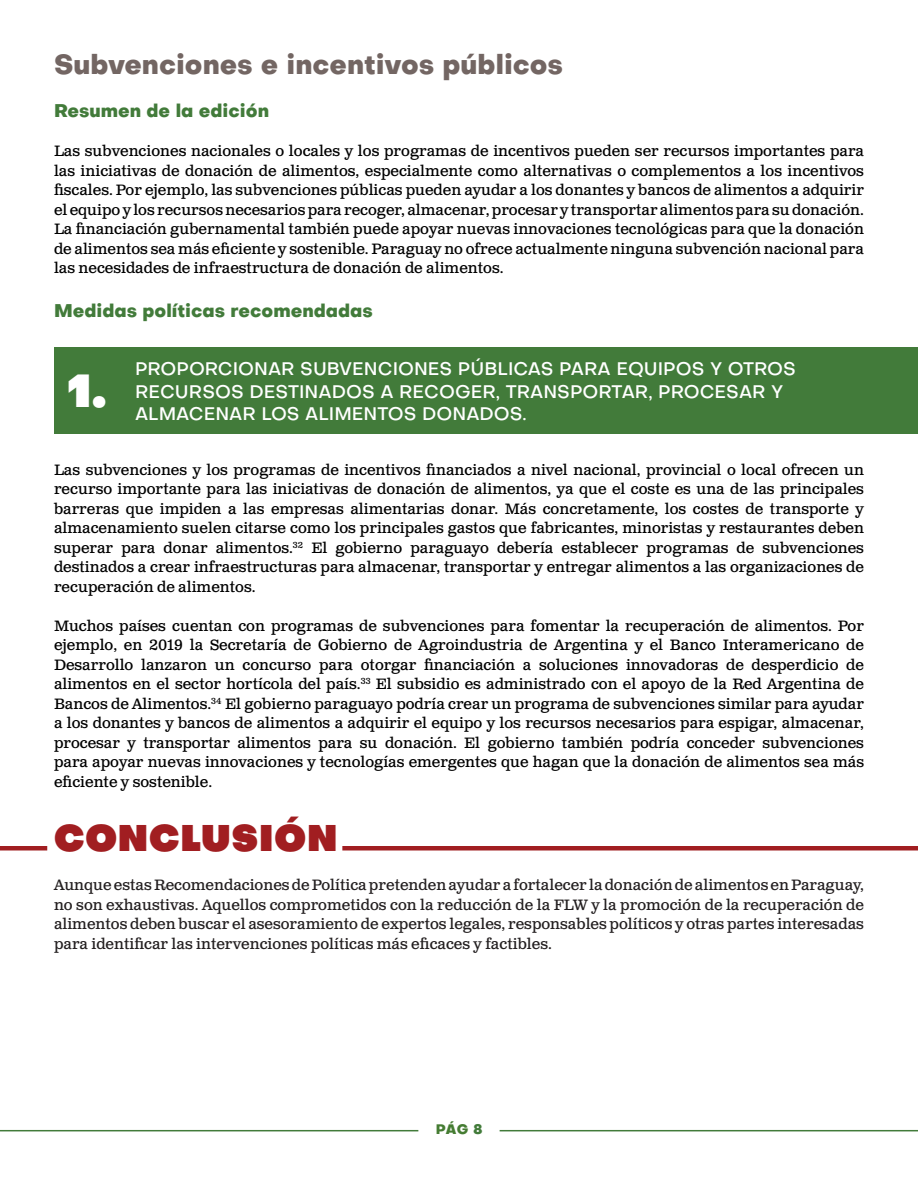
<style>
.page{position:relative;width:918px;height:1188px;background:#fff}
.page>*{position:absolute;margin:0;border:0;box-sizing:border-box;transform-origin:0 0}
.t1{font:45px "Objectivity Super";color:#fff}
.heading_1{font:36px "Objectivity Super";letter-spacing:.025em;color:#a11e21}
.heading_2{font:800 27px "Objectivity";color:#736663}
.t2{font:500 18px/22.5px "Objectivity";color:#fff}
.heading_2-2{font:800 18px "Objectivity";color:#427b3a}
.t3{font:15px/19.5px "Clarendon Text Pro";color:#000;text-align:justify}
.t4{font:15px/19.5px "Clarendon Text Pro";color:#231f20;text-align:justify}
.t5{font:800 13.5px "Objectivity";color:#457c32}
.s1{color:#427b3a}
</style>
<div class="page">
<div style="left:54px;top:348px;width:864px;height:86px;background:#427b3a"></div>
<hr style="left:342px;top:846px;width:576px;height:4px;background:#a11e21">
<hr style="left:0;top:846px;width:47px;height:4px;background:#a11e21">
<hr style="left:0;top:1130px;width:418px;height:1px;background:#427b3a">
<hr style="left:500px;top:1130px;width:418px;height:1px;background:#427b3a">
<p class="heading_2" style="left:54px;top:44px;width:511px">Subvenciones e incentivos públicos</p>
<p class="heading_2-2" style="left:54px;top:97px;width:217px">Resumen de la edición</p>
<p class="t3" style="left:54px;top:142px;width:812px">Las subvenciones nacionales o locales y los programas de incentivos pueden ser recursos importantes para las iniciativas de donación de alimentos, especialmente como alternativas o complementos a los incentivos fiscales. Por ejemplo, las subvenciones públicas pueden ayudar a los donantes y bancos de alimentos a adquirir el equipo y los recursos necesarios para recoger, almacenar, procesar y transportar alimentos para su donación.<br>La financiación gubernamental también puede apoyar nuevas innovaciones tecnológicas para que la donación de alimentos sea más eficiente y sostenible. Paraguay no ofrece actualmente ninguna subvención nacional para las necesidades de infraestructura de donación de alimentos.</p>
<p class="heading_2-2" style="left:54px;top:296px;width:320px">Medidas políticas recomendadas</p>
<p class="t1" style="left:68px;top:354px;width:41px">1.</p>
<p class="t2" style="left:135px;top:357px;width:662px">PROPORCIONAR SUBVENCIONES PÚBLICAS PARA EQUIPOS Y OTROS<br>RECURSOS DESTINADOS A RECOGER, TRANSPORTAR, PROCESAR Y<br>ALMACENAR LOS ALIMENTOS DONADOS.</p>
<p class="t3" style="left:54px;top:460px;width:812px">Las subvenciones y los programas de incentivos financiados a nivel nacional, provincial o local ofrecen un recurso importante para las iniciativas de donación de alimentos, ya que el coste es una de las principales barreras que impiden a las empresas alimentarias donar. Más concretamente, los costes de transporte y almacenamiento suelen citarse como los principales gastos que fabricantes, minoristas y restaurantes deben superar para donar alimentos.<sup>32</sup> El gobierno paraguayo debería establecer programas de subvenciones destinados a crear infraestructuras para almacenar, transportar y entregar alimentos a las organizaciones de recuperación de alimentos.</p>
<p class="t3" style="left:54px;top:616px;width:812px">Muchos países cuentan con programas de subvenciones para fomentar la recuperación de alimentos. Por ejemplo, en 2019 la Secretaría de Gobierno de Agroindustria de Argentina y el Banco Interamericano de Desarrollo lanzaron un concurso para otorgar financiación a soluciones innovadoras de desperdicio de alimentos en el sector hortícola del país.<sup>33</sup> El subsidio es administrado con el apoyo de la Red Argentina de Bancos de Alimentos.<sup>34</sup> El gobierno paraguayo podría crear un programa de subvenciones similar para ayudar a los donantes y bancos de alimentos a adquirir el equipo y los recursos necesarios para espigar, almacenar, procesar y transportar alimentos para su donación. El gobierno también podría conceder subvenciones para apoyar nuevas innovaciones y tecnologías emergentes que hagan que la donación de alimentos sea más eficiente y sostenible.</p>
<p class="heading_1" style="left:54px;top:809px;width:285px">CONCLUSIÓN</p>
<p class="t4" style="left:54px;top:876px;width:812px">Aunque estas Recomendaciones de Política pretenden ayudar a fortalecer la donación de alimentos en Paraguay, no son exhaustivas. Aquellos comprometidos con la reducción de la FLW y la promoción de la recuperación de alimentos deben buscar el asesoramiento de expertos legales, responsables políticos y otras partes interesadas para identificar las intervenciones políticas más eficaces y factibles.</p>
<p class="t5" style="left:436px;top:1119px;width:48px">PÁG <span class="s1">8</span></p>
</div>
